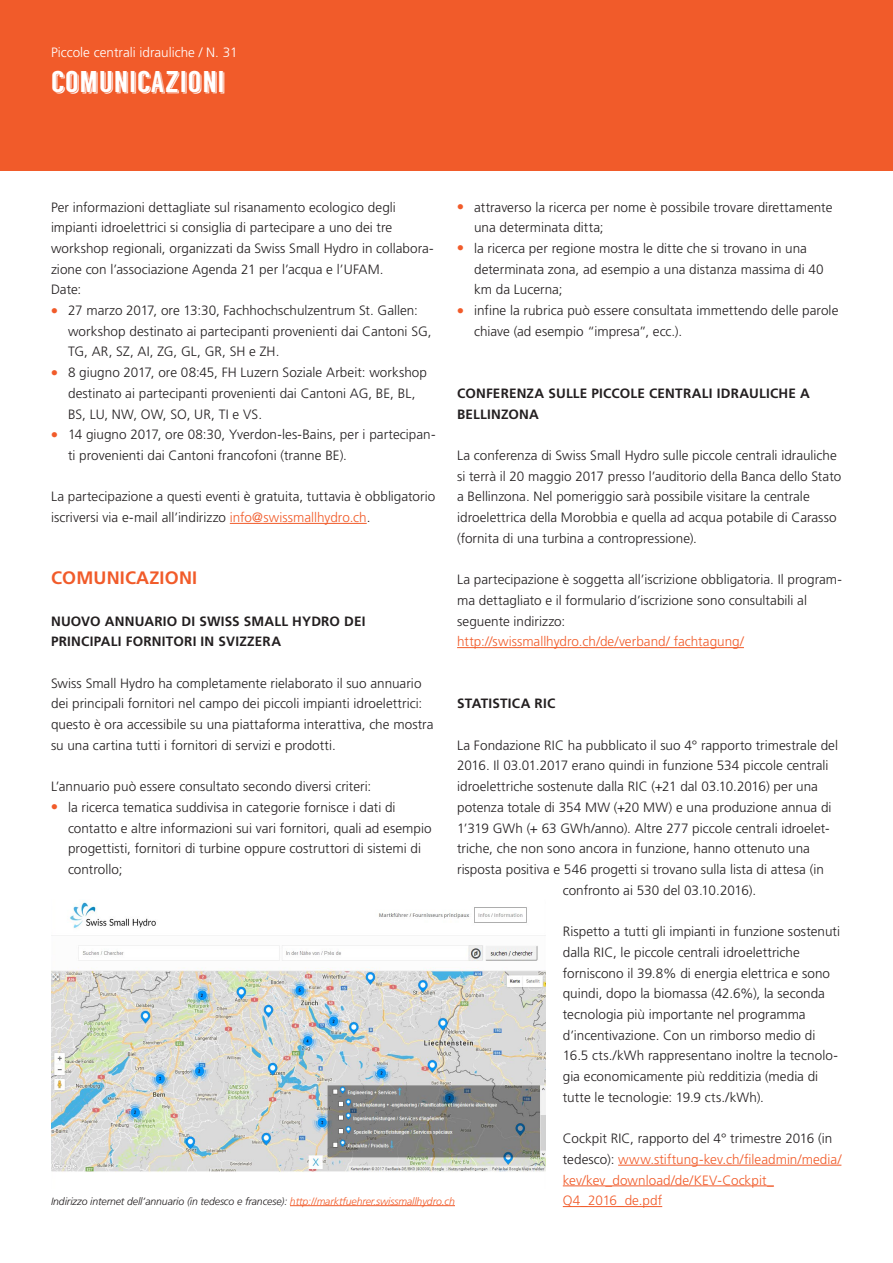
<style>
.page{position:relative;width:893px;height:1263px;background:#fff}
.page>*{position:absolute;margin:0;border:0;box-sizing:border-box;transform-origin:0 0}
.Merkblattzwischentit{font:30px "Langdon";color:#fff}
.Kapitel_Zwischentite{font:700 18px "Frutiger LT Std";letter-spacing:.01em;color:#f15b2a}
.Fliesstext{font:300 13.5px/20.7px "Frutiger LT Std";color:#231f20}
.Indent_01{font:300 13.5px/20.7px "Frutiger LT Std";color:#231f20}
.Fliesstext-2{font:300 13.5px/20.7px "Frutiger LT Std";letter-spacing:.005em;color:#f15b2a}
.Paragraphentitel{font:700 13.5px/20.7px "Frutiger LT Std";letter-spacing:.015em;color:#231f20}
.Zielpublikum{font:300 13.5px "Frutiger LT Std";color:#fff}
.Legende{font:italic 300 10.5px "Frutiger LT Std";letter-spacing:-.01em;color:#231f20}
.s1{color:#f15b2a}
.s2{color:#231f20}
</style>
<div class="page">
<div style="left:0;top:0;width:893px;height:170px;background:#f15b2a"></div>
<hr style="left:230px;top:523px;width:137px;height:1px;background:#f15b2a">
<img style="left:51px;top:902px;width:495px;height:270px">
<hr style="left:290px;top:1205px;width:165px;height:1px;background:#f15b2a">
<hr style="left:457px;top:647px;width:287px;height:1px;background:#f15b2a">
<hr style="left:618px;top:1165px;width:223px;height:1px;background:#f15b2a">
<hr style="left:563px;top:1185px;width:211px;height:1px;background:#f15b2a">
<hr style="left:563px;top:1206px;width:99px;height:1px;background:#f15b2a">
<p class="Zielpublikum" style="left:51px;top:45px;width:188px">Piccole centrali idrauliche / N. 31</p>
<p class="Merkblattzwischentit" style="left:51px;top:66px;width:176px">COMUNICAZIONI</p>
<p class="Fliesstext" style="left:51px;top:197px;width:384px">Per informazioni dettagliate sul risanamento ecologico degli impianti idroelettrici si consiglia di partecipare a uno dei tre workshop regionali, organizzati da Swiss Small Hydro in collabora&shy;zione con l’associazione Agenda 21 per l’acqua e l’UFAM.</p>
<p class="Fliesstext" style="left:51px;top:279px;width:32px">Date:</p>
<p class="Indent_01" style="left:68px;top:300px;width:365px;text-indent:-17px"><span class="s1">●</span> 27 marzo 2017, ore 13:30, Fachhochschulzentrum St. Gallen: workshop destinato ai partecipanti provenienti dai Cantoni SG,<br>TG, AR, SZ, AI, ZG, GL, GR, SH e ZH.</p>
<p class="Indent_01" style="left:68px;top:362px;width:361px;text-indent:-17px"><span class="s1">●</span> 8 giugno 2017, ore 08:45, FH Luzern Soziale Arbeit: workshop destinato ai partecipanti provenienti dai Cantoni AG, BE, BL,<br>BS, LU, NW, OW, SO, UR, TI e VS.</p>
<p class="Indent_01" style="left:68px;top:424px;width:369px;text-indent:-17px"><span class="s1">●</span> 14 giugno 2017, ore 08:30, Yverdon-les-Bains, per i partecipan&shy;ti provenienti dai Cantoni francofoni (tranne BE).</p>
<p class="Fliesstext" style="left:51px;top:486px;width:386px">La partecipazione a questi eventi è gratuita, tuttavia è obbligatorio iscriversi via e-mail all’indirizzo <span class="s1">info@swissmallhydro.ch</span>.</p>
<p class="Indent_01" style="left:474px;top:197px;width:360px;text-indent:-17px"><span class="s1">●</span> attraverso la ricerca per nome è possibile trovare direttamente una determinata ditta;</p>
<p class="Indent_01" style="left:474px;top:238px;width:351px;text-indent:-17px"><span class="s1">●</span> la ricerca per regione mostra le ditte che si trovano in una determinata zona, ad esempio a una distanza massima di 40 km da Lucerna;</p>
<p class="Indent_01" style="left:474px;top:300px;width:366px;text-indent:-17px"><span class="s1">●</span> infine la rubrica può essere consultata immettendo delle parole chiave (ad esempio “impresa”, ecc.).</p>
<p class="Paragraphentitel" style="left:457px;top:383px;width:354px">CONFERENZA SULLE PICCOLE CENTRALI IDRAULICHE A<br>BELLINZONA</p>
<p class="Fliesstext" style="left:457px;top:445px;width:386px">La conferenza di Swiss Small Hydro sulle piccole centrali idrauliche si terrà il 20 maggio 2017 presso l’auditorio della Banca dello Stato a Bellinzona. Nel pomeriggio sarà possibile visitare la centrale idroelettrica della Morobbia e quella ad acqua potabile di Carasso (fornita di una turbina a contropressione).</p>
<p class="Fliesstext" style="left:457px;top:569px;width:386px">La partecipazione è soggetta all’iscrizione obbligatoria. Il program&shy;ma dettagliato e il formulario d’iscrizione sono consultabili al seguente indirizzo:<br><span class="s1">http://swissmallhydro.ch/de/verband/ fachtagung/</span></p>
<p class="Kapitel_Zwischentite" style="left:51px;top:567px;width:148px">COMUNICAZIONI</p>
<p class="Paragraphentitel" style="left:51px;top:611px;width:316px">NUOVO ANNUARIO DI SWISS SMALL HYDRO DEI<br>PRINCIPALI FORNITORI IN SVIZZERA</p>
<p class="Fliesstext" style="left:51px;top:673px;width:384px">Swiss Small Hydro ha completamente rielaborato il suo annuario dei principali fornitori nel campo dei piccoli impianti idroelettrici: questo è ora accessibile su una piattaforma interattiva, che mostra su una cartina tutti i fornitori di servizi e prodotti.</p>
<p class="Fliesstext" style="left:51px;top:776px;width:322px">L’annuario può essere consultato secondo diversi criteri:</p>
<p class="Indent_01" style="left:68px;top:797px;width:365px;text-indent:-17px"><span class="s1">●</span> la ricerca tematica suddivisa in categorie fornisce i dati di contatto e altre informazioni sui vari fornitori, quali ad esempio progettisti, fornitori di turbine oppure costruttori di sistemi di controllo;</p>
<p class="Paragraphentitel" style="left:457px;top:693px;width:100px">STATISTICA RIC</p>
<p class="Fliesstext" style="left:457px;top:735px;width:382px">La Fondazione RIC ha pubblicato il suo 4° rapporto trimestrale del</p>
<p class="Fliesstext" style="left:457px;top:756px;width:373px">2016. Il 03.01.2017 erano quindi in funzione 534 piccole centrali</p>
<p class="Fliesstext" style="left:457px;top:776px;width:362px">idroelettriche sostenute dalla RIC (+21 dal 03.10.2016) per una</p>
<p class="Fliesstext" style="left:457px;top:797px;width:376px">potenza totale di 354 MW (+20 MW) e una produzione annua di</p>
<p class="Fliesstext" style="left:457px;top:818px;width:374px">1’319 GWh (+ 63 GWh/anno). Altre 277 piccole centrali idroelet-</p>
<p class="Fliesstext" style="left:457px;top:838px;width:354px">triche, che non sono ancora in funzione, hanno ottenuto una</p>
<p class="Fliesstext" style="left:457px;top:859px;width:368px">risposta positiva e 546 progetti si trovano sulla lista di attesa (in</p>
<p class="Fliesstext" style="left:563px;top:880px;width:195px">confronto ai 530 del 03.10.2016).</p>
<p class="Fliesstext" style="left:563px;top:921px;width:279px">Rispetto a tutti gli impianti in funzione sostenuti dalla RIC, le piccole centrali idroelettriche forniscono il 39.8% di energia elettrica e sono quindi, dopo la biomassa (42.6%), la seconda tecnologia più importante nel programma d’incentivazione. Con un rimborso medio di 16.5 cts./kWh rappresentano inoltre la tecnolo&shy;gia economicamente più redditizia (media di tutte le tecnologie: 19.9 cts./kWh).</p>
<p class="Fliesstext-2" style="left:563px;top:1128px;width:280px"><span class="s2">Cockpit RIC, rapporto del 4° trimestre 2016 (in tedesco):</span> www.stiftung-kev.ch/fileadmin/media/ kev/kev_download/de/KEV-Cockpit_ Q4_2016_de.pdf</p>
<p class="Legende" style="left:51px;top:1195px;width:405px">Indirizzo internet dell’annuario (in tedesco e francese): <span class="s1">http://marktfuehrer.swissmallhydro.ch</span></p>
</div>
